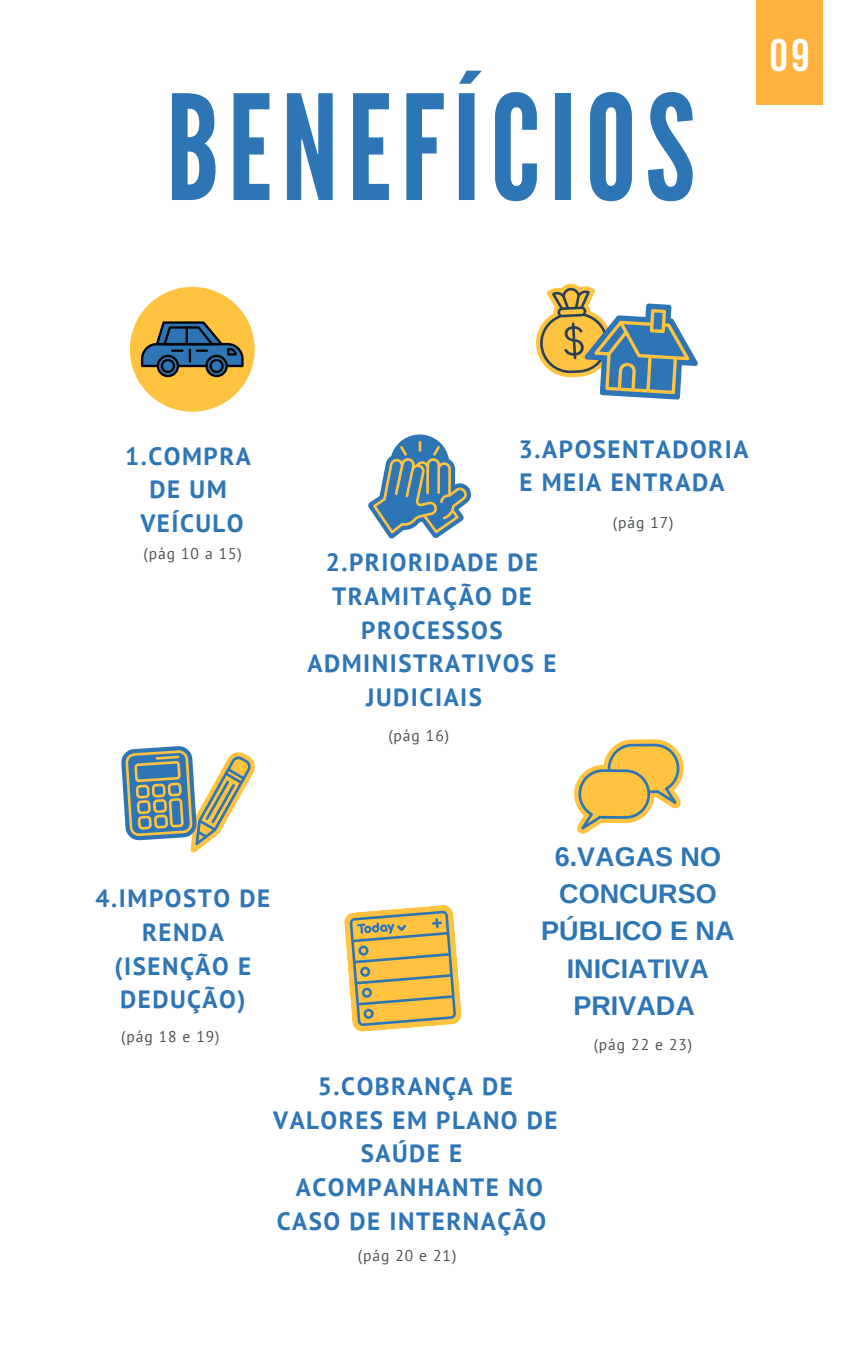
<style>
.page{position:relative;width:864px;height:1350px;background:#fff}
.page>*{position:absolute;margin:0;border:0;box-sizing:border-box;transform-origin:0 0}
.t1{font:145.35px "League Gothic";letter-spacing:.06em;color:#2e75b6}
.t2{font:700 45.45px "Bebas Neue";color:#fff}
.t3{font:700 27px/37.1px "Arimo";color:#2e75b6;text-align:center}
.t4{font:700 24.97px/33.8px "PT Sans";letter-spacing:.06em;color:#2e75b6;text-align:center}
.t5{font:15.53px "PT Sans";letter-spacing:.06em;color:#495052}
</style>
<div class="page">
<svg style="left:368px;top:434px;width:103px;height:105px"></svg>
<svg style="left:536px;top:284px;width:162px;height:116px"></svg>
<svg style="left:574px;top:739px;width:110px;height:95px"></svg>
<svg style="left:121px;top:746px;width:134px;height:107px"></svg>
<svg style="left:344px;top:905px;width:118px;height:127px;background:#dcbe6d"></svg>
<div style="left:130px;top:287px;width:125px;height:125px;background:#ffc33f;border-radius:50%"></div>
<svg style="left:140px;top:321px;width:104px;height:47px"></svg>
<svg style="left:207px;top:356px;width:20px;height:20px"></svg>
<div style="left:205px;top:355px;width:23px;height:22px;border:2px solid #040505;border-radius:50%"></div>
<svg style="left:211px;top:360px;width:12px;height:12px"></svg>
<div style="left:209px;top:359px;width:15px;height:14px;border:2px solid #040505;border-radius:50%"></div>
<svg style="left:158px;top:356px;width:20px;height:20px"></svg>
<div style="left:157px;top:355px;width:22px;height:22px;border:2px solid #040505;border-radius:50%"></div>
<div style="left:162px;top:360px;width:12px;height:12px;background:#2e75b6;border-radius:50%"></div>
<div style="left:161px;top:359px;width:14px;height:14px;border:2px solid #040505;border-radius:50%"></div>
<div style="left:756px;top:0;width:66px;height:104px;background:#ffb23f"></div>
<h1 class="t1" style="left:166px;top:64px;width:531px">BENEFÍCIOS</h1>
<h2 class="t2" style="left:770px;top:37px;width:41px">09</h2>
<p class="t4" style="left:125px;top:439px;width:127px">1.COMPRA<br>DE UM<br>VEÍCULO</p>
<p class="t5" style="left:144px;top:543px;width:100px">(pág 10 a 15)</p>
<p class="t4" style="left:519px;top:431px;width:231px;text-align:left">3.APOSENTADORIA<br>E MEIA ENTRADA</p>
<p class="t4" style="left:326px;top:545px;width:214px">2.PRIORIDADE DE</p>
<p class="t4" style="left:332px;top:579px;width:202px">TRAMITAÇÃO DE</p>
<p class="t4" style="left:361px;top:612px;width:143px">PROCESSOS</p>
<p class="t4" style="left:307px;top:646px;width:251px">ADMINISTRATIVOS E</p>
<p class="t4" style="left:366px;top:680px;width:117px">JUDICIAIS</p>
<p class="t5" style="left:388px;top:726px;width:62px">(pág 16)</p>
<p class="t5" style="left:613px;top:512px;width:62px">(pág 17)</p>
<p class="t4" style="left:96px;top:881px;width:176px">4.IMPOSTO DE<br>RENDA (ISENÇÃO E<br>DEDUÇÃO)</p>
<p class="t5" style="left:121px;top:1026px;width:100px">(pág 18 e 19)</p>
<p class="t3" style="left:541px;top:838px;width:195px">6.VAGAS NO<br>CONCURSO<br>PÚBLICO E NA<br>INICIATIVA<br>PRIVADA</p>
<p class="t5" style="left:594px;top:1035px;width:100px">(pág 22 e 23)</p>
<p class="t4" style="left:273px;top:1069px;width:286px">5.COBRANÇA DE<br>VALORES EM PLANO DE<br>SAÚDE E<br>ACOMPANHANTE NO<br>CASO DE INTERNAÇÃO</p>
<p class="t5" style="left:358px;top:1245px;width:100px">(pág 20 e 21)</p>
</div>
